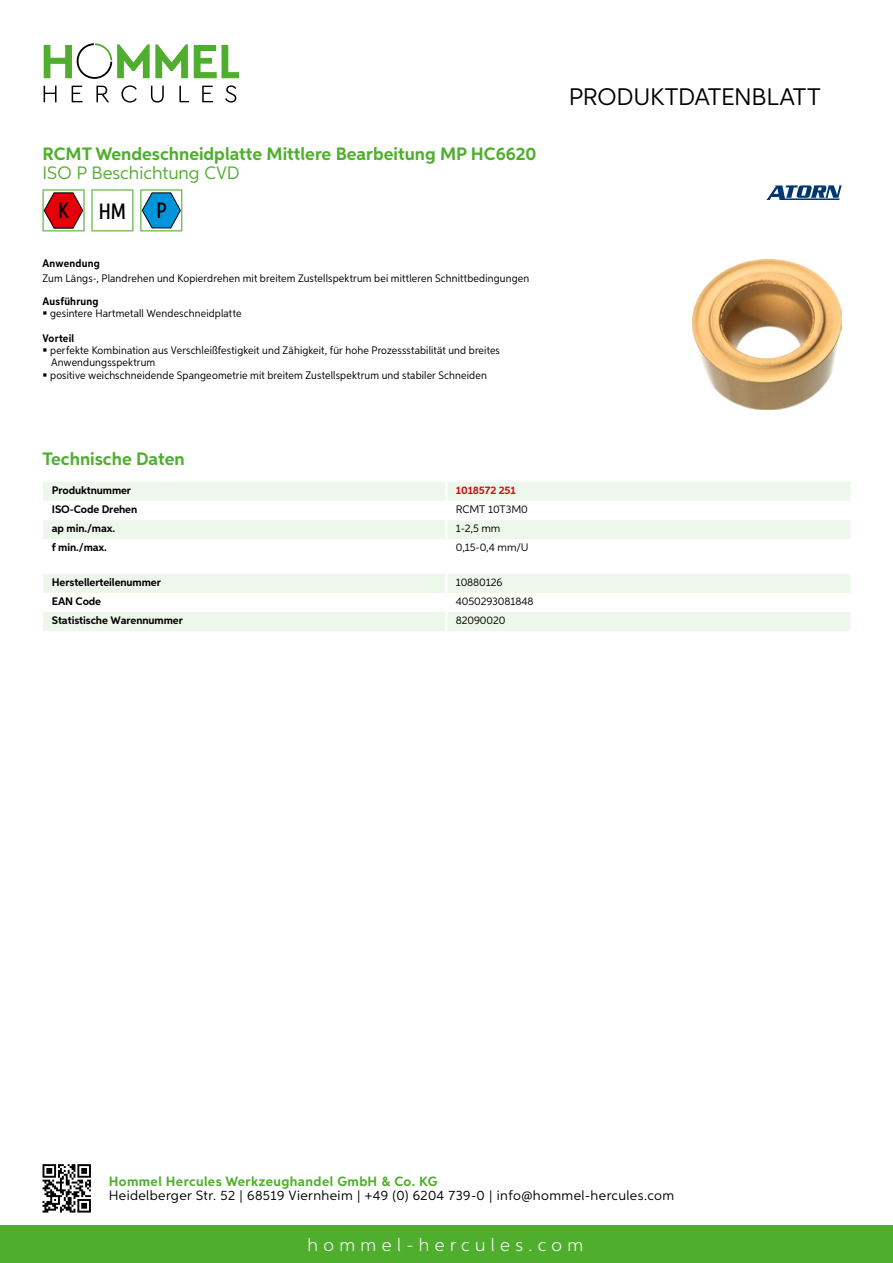
<style>
.page{position:relative;width:893px;height:1263px;background:#fff}
.page>*{position:absolute;margin:0;border:0;box-sizing:border-box;transform-origin:0 0}
.t1{font:24px "Aspira";letter-spacing:-.01em;color:#000}
.t2{font:500 22.2px "Aspira XX Nar";color:#000}
.t3{font:700 18px "Aspira";color:#50ae2f}
.t4{font:300 18px "Aspira";letter-spacing:.3em;color:#fff}
.t5{font:18px "Aspira";color:#50ae2f}
.t6{font:13.5px "Aspira";letter-spacing:.03em;color:#000}
.t7{font:700 13.5px "Aspira";letter-spacing:.03em;color:#50ae2f}
.t8{font:10.95px/12.5px "Aspira Nar";letter-spacing:.015em;color:#000}
.t9{font:700 10.95px "Aspira";letter-spacing:-.01em;color:#000}
.t10{font:10.95px "Aspira";letter-spacing:-.01em;color:#000}
.t11{font:700 10.95px "Aspira Nar";letter-spacing:.02em;color:#000}
.t12{font:700 10.95px "Aspira";letter-spacing:-.01em;color:#cd1013}
</style>
<div class="page">
<div style="left:0;top:1226px;width:893px;height:37px;background:#50ae2f"></div>
<svg style="left:43px;top:1164px;width:48px;height:48px"></svg>
<svg style="left:194px;top:45px;width:45px;height:33px"></svg>
<svg style="left:44px;top:43px;width:144px;height:36px"></svg>
<svg style="left:44px;top:86px;width:13px;height:16px"></svg>
<svg style="left:72px;top:86px;width:10px;height:16px"></svg>
<svg style="left:96px;top:86px;width:13px;height:16px"></svg>
<svg style="left:121px;top:85px;width:16px;height:18px"></svg>
<svg style="left:151px;top:86px;width:13px;height:17px"></svg>
<svg style="left:179px;top:86px;width:10px;height:16px"></svg>
<svg style="left:202px;top:86px;width:11px;height:16px"></svg>
<svg style="left:225px;top:85px;width:11px;height:18px"></svg>
<div style="left:43px;top:482px;width:807px;height:19px;background:#eef7eb"></div>
<div style="left:43px;top:520px;width:807px;height:19px;background:#eef7eb"></div>
<hr style="left:445px;top:482px;width:3px;height:19px;background:#fff">
<hr style="left:445px;top:520px;width:3px;height:19px;background:#fff">
<svg style="left:43px;top:574px;width:807px;height:57px"></svg>
<hr style="left:445px;top:612px;width:3px;height:19px;background:#fff">
<svg style="left:43px;top:189px;width:42px;height:42px"></svg>
<svg style="left:91px;top:189px;width:42px;height:42px"></svg>
<svg style="left:140px;top:189px;width:42px;height:42px"></svg>
<img style="left:692px;top:259px;width:150px;height:150px">
<svg style="left:766px;top:185px;width:76px;height:15px"></svg>
<h3 class="t3" style="left:43px;top:142px;width:496px">RCMT Wendeschneidplatte Mittlere Bearbeitung MP HC6620</h3>
<h3 class="t5" style="left:43px;top:162px;width:196px">ISO P Beschichtung CVD</h3>
<h2 class="t2" style="left:58px;top:197px;width:12px">K</h2>
<h2 class="t2" style="left:99px;top:197px;width:29px">HM</h2>
<h2 class="t2" style="left:156px;top:197px;width:12px">P</h2>
<p class="t11" style="left:43px;top:257px;width:59px">Anwendung</p>
<p class="t8" style="left:43px;top:272px;width:488px">Zum Längs-, Plandrehen und Kopierdrehen mit breitem Zustellspektrum bei mittleren Schnittbedingungen</p>
<p class="t11" style="left:43px;top:294px;width:58px">Ausführung</p>
<p class="t8" style="left:50px;top:307px;width:193px">gesintere Hartmetall Wendeschneidplatte</p>
<p class="t11" style="left:43px;top:331px;width:33px">Vorteil</p>
<p class="t8" style="left:50px;top:344px;width:451px">perfekte Kombination aus Verschleißfestigkeit und Zähigkeit, für hohe Prozessstabilität und breites<br>Anwendungsspektrum<br>positive weichschneidende Spangeometrie mit breitem Zustellspektrum und stabiler Schneiden</p>
<h3 class="t3" style="left:43px;top:448px;width:144px">Technische Daten</h3>
<p class="t9" style="left:52px;top:483px;width:81px">Produktnummer</p>
<p class="t12" style="left:456px;top:483px;width:61px">1018572 251</p>
<p class="t9" style="left:52px;top:502px;width:87px">ISO-Code Drehen</p>
<p class="t10" style="left:456px;top:502px;width:74px">RCMT 10T3M0</p>
<p class="t9" style="left:52px;top:521px;width:65px">ap min./max.</p>
<p class="t10" style="left:456px;top:522px;width:46px">1-2,5 mm</p>
<p class="t9" style="left:52px;top:541px;width:57px">f min./max.</p>
<p class="t10" style="left:456px;top:541px;width:72px">0,15-0,4 mm/U</p>
<p class="t9" style="left:52px;top:575px;width:111px">Herstellerteilenummer</p>
<p class="t10" style="left:456px;top:575px;width:48px">10880126</p>
<p class="t9" style="left:52px;top:594px;width:51px">EAN Code</p>
<p class="t10" style="left:456px;top:594px;width:79px">4050293081848</p>
<p class="t9" style="left:52px;top:613px;width:132px">Statistische Warennummer</p>
<p class="t10" style="left:456px;top:613px;width:51px">82090020</p>
<h1 class="t1" style="left:569px;top:82px;width:253px">Produktdatenblatt</h1>
<p class="t7" style="left:109px;top:1172px;width:330px">Hommel Hercules Werkzeughandel GmbH &amp; Co. KG</p>
<p class="t6" style="left:109px;top:1187px;width:567px">Heidelberger Str. 52 | 68519 Viernheim | +49 (0) 6204 739-0 | info@hommel-hercules.com</p>
<h3 class="t4" style="left:307px;top:1234px;width:277px">hommel-hercules.com</h3>
</div>
